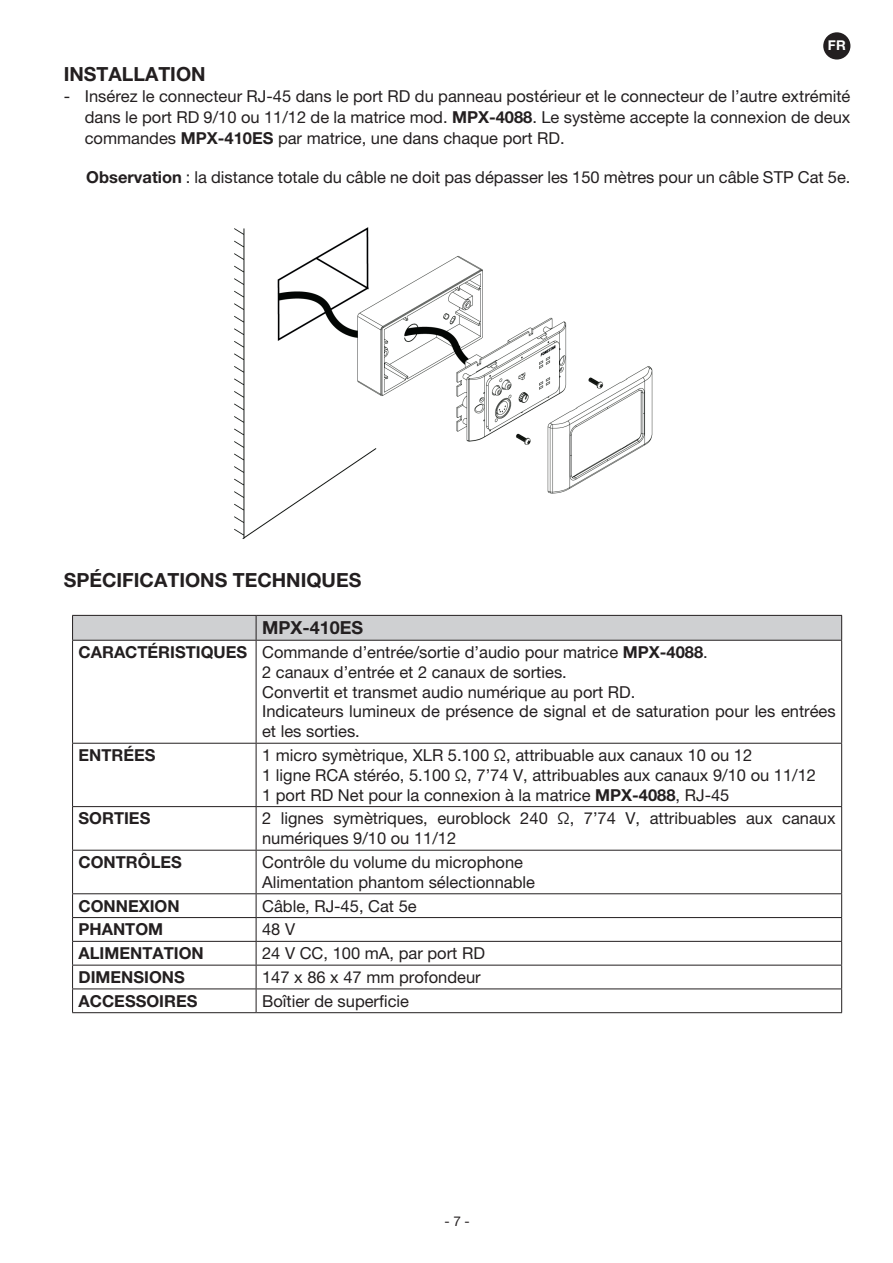
<style>
.page{position:relative;width:893px;height:1263px;background:#fff}
.page>*{position:absolute;margin:0;border:0;box-sizing:border-box;transform-origin:0 0}
.t1{font:700 19.5px "Helvetica Neue LT Pro";color:#231f20}
.t2{font:700 18px "Helvetica Neue LT Pro";color:#231f20}
.t3{font:16.5px/19.8px "Helvetica Neue LT Pro";color:#231f20}
.t4{font:700 16.5px "Helvetica Neue LT Pro";color:#231f20}
.t5{font:13.5px "Helvetica Neue LT Pro";color:#231f20}
.t6{font:700 13.5px "Helvetica Neue LT Pro";color:#fff}
.s1{font-weight:700}
</style>
<div class="page">
<div style="left:823px;top:32px;width:27px;height:28px;background:#231f20;border-radius:50%"></div>
<img style="left:234px;top:227px;width:419px;height:312px">
<svg style="left:72px;top:615px;width:770px;height:25px"></svg>
<hr style="left:72px;top:640px;width:184px;height:1px;background:#231f20">
<hr style="left:72px;top:641px;width:1px;height:102px;background:#231f20">
<hr style="left:256px;top:640px;width:586px;height:1px;background:#231f20">
<hr style="left:256px;top:641px;width:1px;height:102px;background:#231f20">
<hr style="left:841px;top:641px;width:1px;height:102px;background:#231f20">
<hr style="left:72px;top:743px;width:184px;height:1px;background:#231f20">
<hr style="left:72px;top:744px;width:1px;height:62px;background:#231f20">
<hr style="left:256px;top:743px;width:586px;height:1px;background:#231f20">
<hr style="left:256px;top:744px;width:1px;height:62px;background:#231f20">
<hr style="left:841px;top:744px;width:1px;height:62px;background:#231f20">
<hr style="left:72px;top:806px;width:184px;height:1px;background:#231f20">
<hr style="left:72px;top:807px;width:1px;height:43px;background:#231f20">
<hr style="left:256px;top:806px;width:586px;height:1px;background:#231f20">
<hr style="left:256px;top:807px;width:1px;height:43px;background:#231f20">
<hr style="left:841px;top:807px;width:1px;height:43px;background:#231f20">
<hr style="left:72px;top:850px;width:184px;height:1px;background:#231f20">
<hr style="left:72px;top:850px;width:1px;height:43px;background:#231f20">
<hr style="left:256px;top:850px;width:586px;height:1px;background:#231f20">
<hr style="left:256px;top:850px;width:1px;height:43px;background:#231f20">
<hr style="left:841px;top:850px;width:1px;height:43px;background:#231f20">
<hr style="left:72px;top:893px;width:184px;height:1px;background:#231f20">
<hr style="left:256px;top:893px;width:586px;height:1px;background:#231f20">
<hr style="left:72px;top:917px;width:184px;height:1px;background:#231f20">
<hr style="left:256px;top:917px;width:586px;height:1px;background:#231f20">
<hr style="left:72px;top:941px;width:184px;height:1px;background:#231f20">
<hr style="left:256px;top:941px;width:586px;height:1px;background:#231f20">
<hr style="left:72px;top:965px;width:184px;height:1px;background:#231f20">
<hr style="left:256px;top:965px;width:586px;height:1px;background:#231f20">
<hr style="left:72px;top:988px;width:184px;height:1px;background:#231f20">
<svg style="left:72px;top:894px;width:1px;height:118px"></svg>
<hr style="left:256px;top:988px;width:586px;height:1px;background:#231f20">
<svg style="left:256px;top:894px;width:1px;height:118px"></svg>
<svg style="left:841px;top:894px;width:1px;height:118px"></svg>
<hr style="left:72px;top:1012px;width:184px;height:1px;background:#231f20">
<hr style="left:256px;top:1012px;width:586px;height:1px;background:#231f20">
<p class="t6" style="left:828px;top:37px;width:19px">FR</p>
<p class="t1" style="left:64px;top:62px;width:143px">INSTALLATION</p>
<p class="t3" style="left:85px;top:85px;width:767px;line-height:21px;text-align:justify;text-indent:-21px">- Insérez le connecteur RJ-45 dans le port RD du panneau postérieur et le connecteur de l’autre extrémité dans le port RD 9/10 ou 11/12 de la matrice mod. <span class="s1">MPX-4088</span>. Le système accepte la connexion de deux commandes <span class="s1">MPX-410ES</span> par matrice, une dans chaque port RD.</p>
<p class="t3" style="left:86px;top:167px;width:766px"><span class="s1">Observation</span> : la distance totale du câble ne doit pas dépasser les 150 mètres pour un câble STP Cat 5e.</p>
<p class="t1" style="left:64px;top:568px;width:299px">SPÉCIFICATIONS TECHNIQUES</p>
<p class="t2" style="left:262px;top:617px;width:103px">MPX-410ES</p>
<p class="t3" style="left:262px;top:642px;width:575px;text-indent:-184px"><span class="s1">CARACTÉRISTIQUES</span> Commande d’entrée/sortie d’audio pour matrice <span class="s1">MPX-4088</span>.<br>2 canaux d’entrée et 2 canaux de sorties.<br>Convertit et transmet audio numérique au port RD.<br>Indicateurs lumineux de présence de signal et de saturation pour les entrées et les sorties.</p>
<p class="t4" style="left:79px;top:745px;width:79px">ENTRÉES</p>
<p class="t3" style="left:262px;top:745px;width:555px">1 micro symètrique, XLR 5.100 Ω, attribuable aux canaux 10 ou 12<br>1 ligne RCA stéréo, 5.100 Ω, 7’74 V, attribuables aux canaux 9/10 ou 11/12<br>1 port RD Net pour la connexion à la matrice <span class="s1">MPX-4088</span>, RJ-45</p>
<p class="t4" style="left:79px;top:808px;width:73px">SORTIES</p>
<p class="t3" style="left:262px;top:808px;width:575px">2 lignes symètriques, euroblock 240 Ω, 7’74 V, attribuables aux canaux numériques 9/10 ou 11/12</p>
<p class="t4" style="left:79px;top:852px;width:105px">CONTRÔLES</p>
<p class="t3" style="left:262px;top:852px;width:274px">Contrôle du volume du microphone<br>Alimentation phantom sélectionnable</p>
<p class="t4" style="left:79px;top:895px;width:103px">CONNEXION</p>
<p class="t3" style="left:262px;top:895px;width:156px">Câble, RJ-45, Cat 5e</p>
<p class="t4" style="left:79px;top:919px;width:86px">PHANTOM</p>
<p class="t3" style="left:262px;top:919px;width:35px">48 V</p>
<p class="t4" style="left:79px;top:943px;width:127px">ALIMENTATION</p>
<p class="t3" style="left:262px;top:943px;width:224px">24 V CC, 100 mA, par port RD</p>
<p class="t4" style="left:79px;top:967px;width:108px">DIMENSIONS</p>
<p class="t3" style="left:262px;top:967px;width:220px">147 x 86 x 47 mm profondeur</p>
<p class="t4" style="left:79px;top:990px;width:120px">ACCESSOIRES</p>
<p class="t3" style="left:262px;top:991px;width:148px">Boîtier de superficie</p>
<p class="t5" style="left:444px;top:1213px;width:27px">- 7 -</p>
</div>
